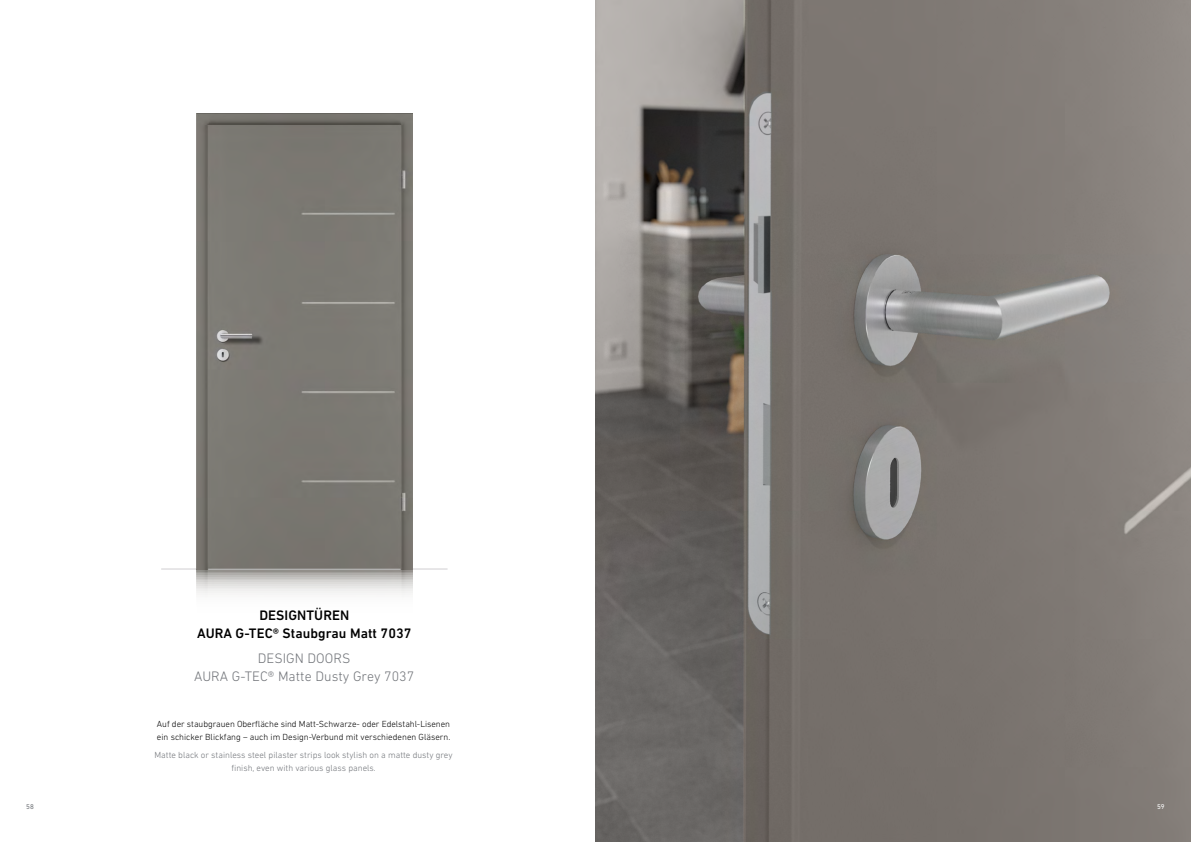
<style>
.page{position:relative;width:1191px;height:842px;background:#fff}
.page>*{position:absolute;margin:0;border:0;box-sizing:border-box;transform-origin:0 0}
.t1{font:300 14px/18px "DIN Next LT Pro";letter-spacing:.005em;color:#717479;text-align:center}
.t2{font:500 14px/18px "DIN Next LT Pro";letter-spacing:.005em;color:#000;text-align:center}
.t3{font:300 9px/13px "DIN Next LT Pro";letter-spacing:-.005em;color:#000}
.t4{font:300 9px/13px "DIN Next LT Pro";color:#717479;text-align:center}
.t5{font:7px "DIN Next LT Pro";color:#717479}
.t6{font:7px "DIN Next LT Pro";color:#fff}
</style>
<div class="page">
<hr style="left:161px;top:569px;width:286px;height:1px;background:#d0cfd1">
<img style="left:197px;top:114px;width:215px;height:481px">
<hr style="left:208px;top:569px;width:192px;height:1px;background:#c5c6c6">
<img style="left:595px;top:0;width:596px;height:842px">
<h1 class="t2" style="left:197px;top:606px;width:216px">DESIGNTÜREN<br>AURA G-TEC® Staubgrau Matt 7037</h1>
<h1 class="t1" style="left:194px;top:649px;width:222px">DESIGN DOORS<br>AURA G-TEC® Matte Dusty Grey 7037</h1>
<p class="t3" style="left:157px;top:717px;width:295px">Auf der staubgrauen Oberfläche sind Matt-Schwarze- oder Edelstahl-Lisenen ein schicker Blickfang – auch im Design-Verbund mit verschiedenen Gläsern.</p>
<p class="t4" style="left:154px;top:748px;width:300px">Matte black or stainless steel pilaster strips look stylish on a matte dusty grey finish, even with various glass panels.</p>
<p class="t5" style="left:26px;top:803px;width:9px">58</p>
<p class="t6" style="left:1157px;top:803px;width:9px">59</p>
</div>
